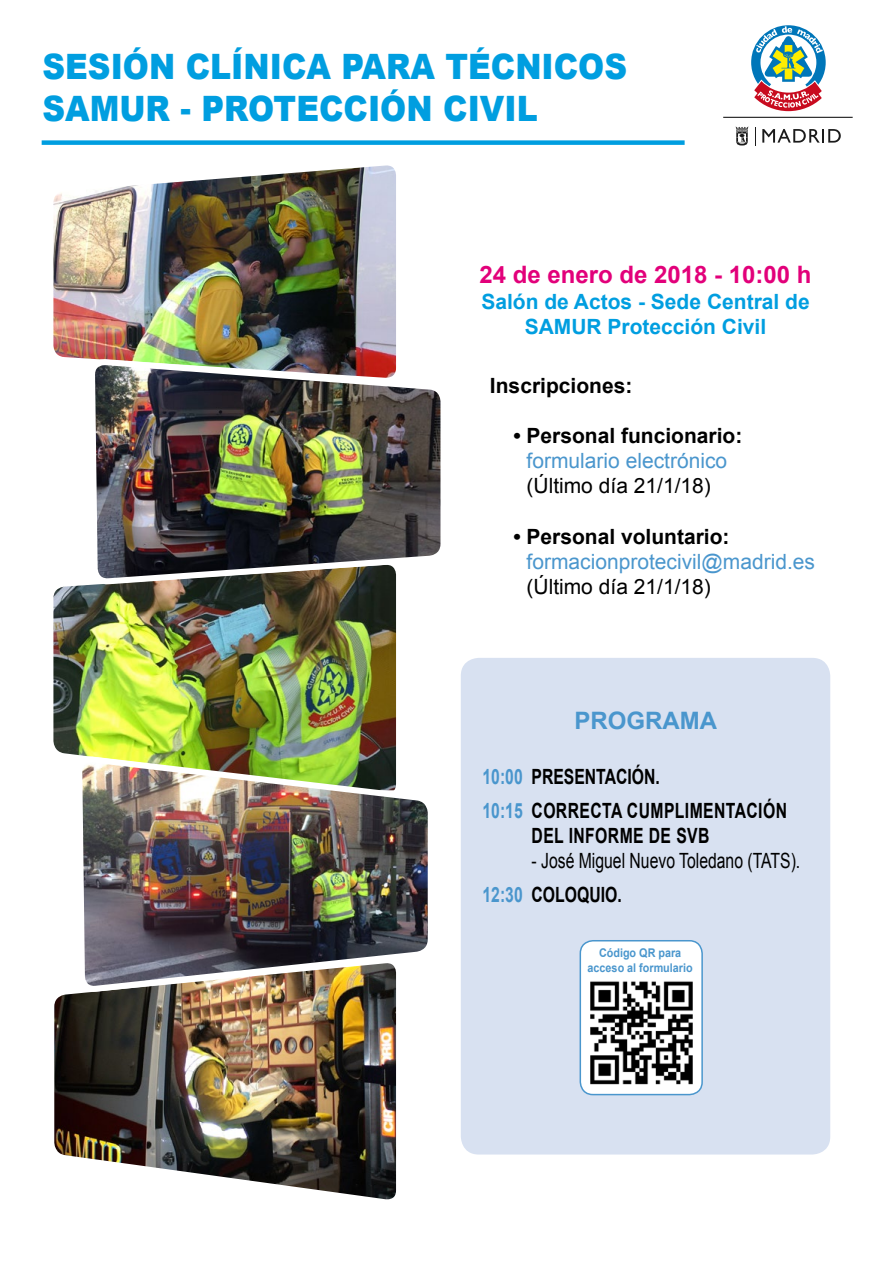
<style>
.page{position:relative;width:893px;height:1263px;background:#fff}
.page>*{position:absolute;margin:0;border:0;box-sizing:border-box;transform-origin:0 0}
.t1{font:900 34.95px/42px "Arial";color:#009ee0;scale:.9 1}
.t2{font:700 24px "Arial";color:#e2007a}
.t3{font:700 24px "Arial";color:#4a96cd}
.t4{font:700 21px/33.8px "Arial";letter-spacing:.025em;color:#000;scale:.75 1}
.t5{font:700 21px "Arial";color:#000}
.t6{font:21px "Arial";color:#4a96cd}
.t7{font:700 21px/25.2px "Arial";color:#009ee0;text-align:center}
.t8{font:21px/33.8px "Arial";color:#000;scale:.75 1}
.t9{font:21px "Arial";color:#000}
.t10{font:700 12px/14.4px "Arial";color:#4a96cd;text-align:center;scale:.9 1}
.s1{color:#4a96cd}
.s2{font-weight:700;color:#4a96cd}
.s3{font-weight:700}
</style>
<div class="page">
<svg style="left:54px;top:993px;width:22px;height:164px;background:#291e17"></svg>
<hr style="left:723px;top:117px;width:130px;height:1px;background:#000">
<svg style="left:735px;top:126px;width:14px;height:20px"></svg>
<svg style="left:755px;top:127px;width:1px;height:19px"></svg>
<svg style="left:762px;top:129px;width:79px;height:14px"></svg>
<svg style="left:751px;top:25px;width:75px;height:87px"></svg>
<img style="left:53px;top:584px;width:39px;height:171px">
<img style="left:53px;top:165px;width:343px;height:194px">
<div style="left:42px;top:140px;width:643px;height:5px;background:#009ee0"></div>
<img style="left:92px;top:356px;width:349px;height:397px">
<img style="left:76px;top:753px;width:352px;height:447px">
<div style="left:461px;top:658px;width:369px;height:496px;background:#d8e1f1;border-radius:18px"></div>
<div style="left:580px;top:941px;width:122px;height:153px;background:#fff;border-radius:13px"></div>
<img style="left:580px;top:981px;width:122px;height:113px">
<div style="left:580px;top:940px;width:123px;height:155px;border:2px solid #4a96cd;border-radius:13px"></div>
<h1 class="t1" style="left:43px;top:45px;width:651px">SESIÓN CLÍNICA PARA TÉCNICOS<br>SAMUR - PROTECCIÓN CIVIL</h1>
<p class="t2" style="left:479px;top:259px;width:334px">24 de enero de 2018 - 10:00 h</p>
<p class="t7" style="left:481px;top:289px;width:330px">Salón de Actos - Sede Central de<br>SAMUR Protección Civil</p>
<p class="t5" style="left:490px;top:371px;width:144px">Inscripciones:</p>
<p class="t5" style="left:513px;top:422px;width:231px">• Personal funcionario:</p>
<p class="t6" style="left:526px;top:447px;width:202px">formulario electrónico</p>
<p class="t9" style="left:526px;top:472px;width:186px">(Último día 21/1/18)</p>
<p class="t5" style="left:513px;top:522px;width:218px">• Personal voluntario:</p>
<p class="t6" style="left:526px;top:548px;width:290px">formacionprotecivil@madrid.es</p>
<p class="t9" style="left:526px;top:573px;width:186px">(Último día 21/1/18)</p>
<p class="t3" style="left:574px;top:705px;width:144px">PROGRAMA</p>
<p class="t4" style="left:482px;top:760px;width:408px"><span class="s1">10:00</span> PRESENTACIÓN.<br><span class="s1">10:15</span> CORRECTA CUMPLIMENTACIÓN</p>
<p class="t4" style="left:532px;top:819px;width:239px">DEL INFORME DE SVB</p>
<p class="t8" style="left:482px;top:844px;width:425px;text-indent:49px">- José Miguel Nuevo Toledano (TATS).<br><span class="s2">12:30</span> <span class="s3">COLOQUIO.</span></p>
<p class="t10" style="left:588px;top:946px;width:118px">Código QR para acceso al formulario</p>
</div>
